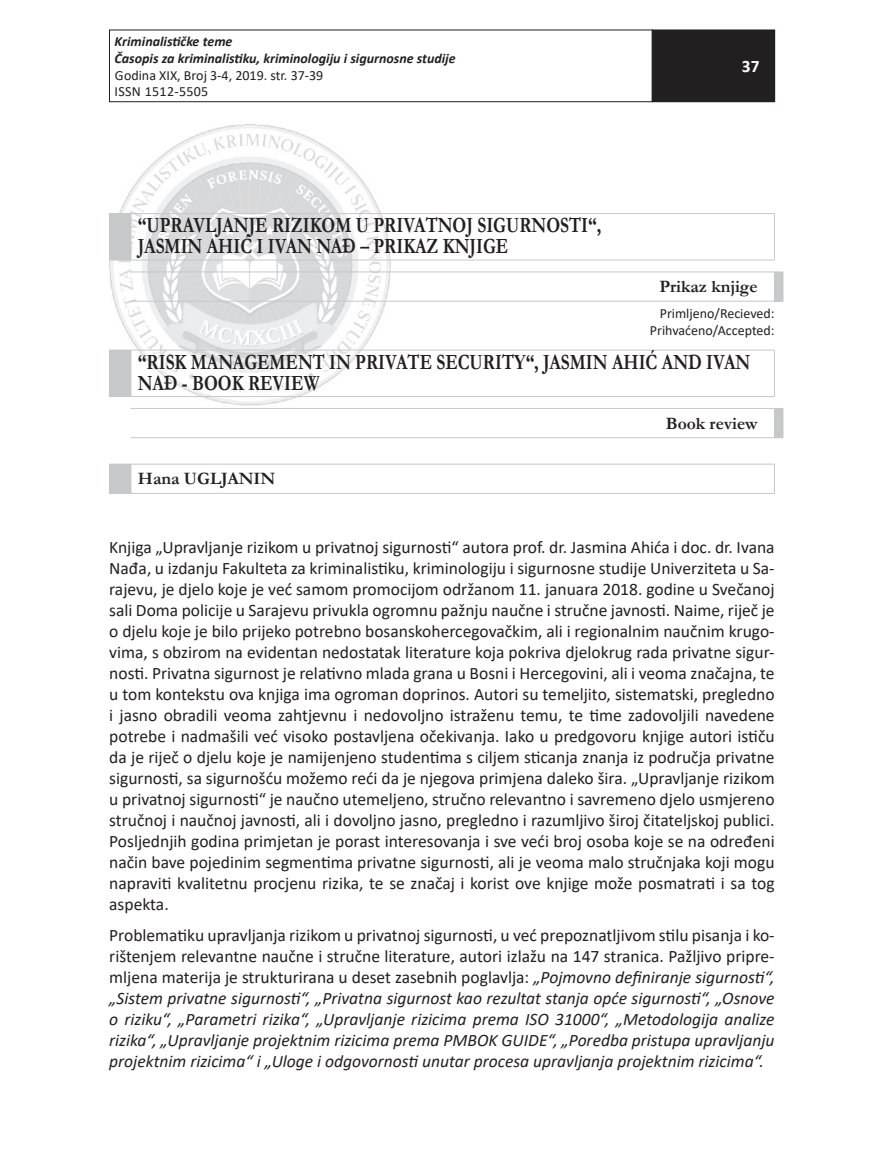
<style>
.page{position:relative;width:874px;height:1166px;background:#fff}
.page>*{position:absolute;margin:0;border:0;box-sizing:border-box;transform-origin:0 0}
.t1{font:700 21.88px/21px "Garamond";color:#231f20;scale:.8 1}
.t2{font:17.5px/21px "Calibri";color:#231f20;text-align:justify}
.t3{font:italic 17.5px/21px "Calibri";color:#231f20;text-align:justify}
.t4{font:700 17.5px "Garamond";color:#231f20}
.t5{font:700 17.5px "Calibri";color:#fff}
.t6{font:italic 700 14px "Calibri";color:#231f20}
.t7{font:14px "Calibri";color:#231f20}
.t8{font:14px "Calibri";letter-spacing:.02em;color:#231f20}
.s1{font-style:normal}
</style>
<div class="page">
<div style="left:109px;top:30px;width:543px;height:72px;border:1px solid #231f20"></div>
<div style="left:651px;top:30px;width:123px;height:72px;background:#231f20"></div>
<img style="left:109px;top:124px;width:282px;height:282px">
<hr style="left:130px;top:272px;width:644px;height:1px;background:#c7c8ca">
<hr style="left:130px;top:301px;width:644px;height:1px;background:#c7c8ca">
<svg style="left:773px;top:272px;width:10px;height:30px"></svg>
<div style="left:109px;top:214px;width:22px;height:46px;background:#c7c8ca"></div>
<svg style="left:109px;top:213px;width:22px;height:1px"></svg>
<hr style="left:131px;top:213px;width:643px;height:1px;background:#c7c8ca">
<hr style="left:131px;top:214px;width:1px;height:46px;background:#c7c8ca">
<hr style="left:773px;top:214px;width:1px;height:46px;background:#c7c8ca">
<svg style="left:109px;top:260px;width:22px;height:1px"></svg>
<hr style="left:131px;top:260px;width:643px;height:1px;background:#c7c8ca">
<hr style="left:131px;top:464px;width:643px;height:1px;background:#c7c8ca">
<svg style="left:109px;top:464px;width:23px;height:30px"></svg>
<hr style="left:131px;top:493px;width:643px;height:1px;background:#c7c8ca">
<hr style="left:130px;top:408px;width:644px;height:1px;background:#c7c8ca">
<hr style="left:130px;top:437px;width:644px;height:1px;background:#c7c8ca">
<svg style="left:773px;top:408px;width:10px;height:30px"></svg>
<div style="left:109px;top:350px;width:22px;height:46px;background:#c7c8ca"></div>
<hr style="left:131px;top:350px;width:643px;height:1px;background:#c7c8ca">
<hr style="left:131px;top:350px;width:1px;height:46px;background:#c7c8ca">
<hr style="left:773px;top:350px;width:1px;height:46px;background:#c7c8ca">
<svg style="left:109px;top:396px;width:22px;height:1px"></svg>
<hr style="left:131px;top:396px;width:643px;height:1px;background:#c7c8ca">
<p class="t6" style="left:115px;top:31px;width:119px">Kriminalističke teme</p>
<p class="t6" style="left:115px;top:48px;width:342px">Časopis za kriminalistiku, kriminologiju i sigurnosne studije</p>
<p class="t7" style="left:115px;top:65px;width:210px">Godina XIX, Broj 3-4, 2019. str. 37-39</p>
<p class="t8" style="left:115px;top:82px;width:95px">ISSN 1512-5505</p>
<p class="t1" style="left:138px;top:215px;width:580px">“UPRAVLJANJE RIZIKOM U PRIVATNOJ SIGURNOSTI“,</p>
<p class="t1" style="left:138px;top:236px;width:464px">JASMIN AHIĆ I IVAN NAĐ – PRIKAZ KNJIGE</p>
<p class="t5" style="left:741px;top:54px;width:19px">37</p>
<p class="t4" style="left:659px;top:275px;width:100px">Prikaz knjige</p>
<p class="t7" style="left:659px;top:304px;width:116px">Primljeno/Recieved:</p>
<p class="t7" style="left:649px;top:321px;width:126px">Prihvaćeno/Accepted:</p>
<p class="t1" style="left:138px;top:351px;width:766px">“RISK MANAGEMENT IN PRIVATE SECURITY“, JASMIN AHIĆ AND IVAN<br>NAĐ - BOOK REVIEW</p>
<p class="t4" style="left:138px;top:467px;width:139px">Hana UGLJANIN</p>
<p class="t4" style="left:665px;top:411px;width:93px">Book review</p>
<p class="t2" style="left:109px;top:536px;width:666px">Knjiga „Upravljanje rizikom u privatnoj sigurnosti“ autora prof. dr. Jasmina Ahića i doc. dr. Ivana Nađa, u izdanju Fakulteta za kriminalistiku, kriminologiju i sigurnosne studije Univerziteta u Sa&shy;rajevu, je djelo koje je već samom promocijom održanom 11. januara 2018. godine u Svečanoj sali Doma policije u Sarajevu privukla ogromnu pažnju naučne i stručne javnosti. Naime, riječ je o djelu koje je bilo prijeko potrebno bosanskohercegovačkim, ali i regionalnim naučnim krugo&shy;vima, s obzirom na evidentan nedostatak literature koja pokriva djelokrug rada privatne sigur&shy;nosti. Privatna sigurnost je relativno mlada grana u Bosni i Hercegovini, ali i veoma značajna, te u tom kontekstu ova knjiga ima ogroman doprinos. Autori su temeljito, sistematski, pregledno i jasno obradili veoma zahtjevnu i nedovoljno istraženu temu, te time zadovoljili navedene potrebe i nadmašili već visoko postavljena očekivanja. Iako u predgovoru knjige autori ističu da je riječ o djelu koje je namijenjeno studentima s ciljem sticanja znanja iz područja privatne sigurnosti, sa sigurnošću možemo reći da je njegova primjena daleko šira. „Upravljanje rizikom u privatnoj sigurnosti“ je naučno utemeljeno, stručno relevantno i savremeno djelo usmjereno stručnoj i naučnoj javnosti, ali i dovoljno jasno, pregledno i razumljivo široj čitateljskoj publici.<br>Posljednjih godina primjetan je porast interesovanja i sve veći broj osoba koje se na određeni način bave pojedinim segmentima privatne sigurnosti, ali je veoma malo stručnjaka koji mogu napraviti kvalitetnu procjenu rizika, te se značaj i korist ove knjige može posmatrati i sa tog aspekta.</p>
<p class="t3" style="left:109px;top:923px;width:666px"><span class="s1">Problematiku upravljanja rizikom u privatnoj sigurnosti, u već prepoznatljivom stilu pisanja i ko&shy;rištenjem relevantne naučne i stručne literature, autori izlažu na 147 stranica. Pažljivo pripre&shy;mljena materija je strukturirana u deset zasebnih poglavlja:</span> „Pojmovno definiranje sigurnosti“, „Sistem privatne sigurnosti“, „Privatna sigurnost kao rezultat stanja opće sigurnosti“, „Osnove o riziku“, „Parametri rizika“, „Upravljanje rizicima prema ISO 31000“, „Metodologija analize rizika“, „Upravljanje projektnim rizicima prema PMBOK GUIDE“, „Poredba pristupa upravljanju projektnim rizicima“ i „Uloge i odgovornosti unutar procesa upravljanja projektnim rizicima“.</p>
</div>
